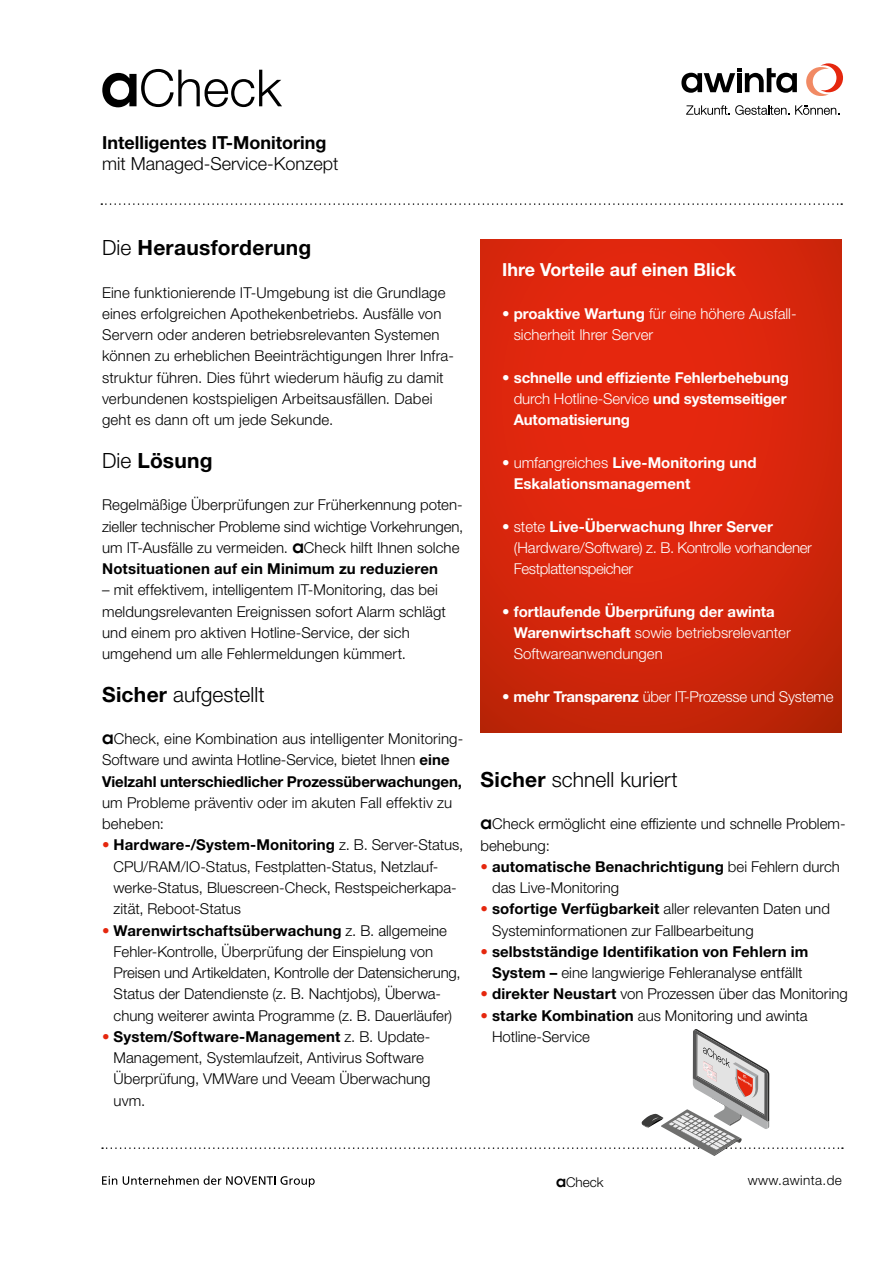
<style>
.page{position:relative;width:893px;height:1263px;background:#fff}
.page>*{position:absolute;margin:0;border:0;box-sizing:border-box;transform-origin:0 0}
.t1{font:300 51.3px "Helvetica Neue LT Std";color:#000}
.t2{font:300 21px "Helvetica Neue LT Std";letter-spacing:.005em;color:#000}
.t3{font:700 21px "Helvetica Neue LT Std";letter-spacing:.01em;color:#000}
.t4{font:700 18px "Helvetica Neue LT Std";color:#000}
.t5{font:300 18px "Helvetica Neue LT Std";color:#000}
.t6{font:700 18px "Helvetica Neue LT Std";color:#fff}
.t7{font:300 15px/21.3px "Helvetica Neue LT Std";letter-spacing:.005em;color:#000}
.t8{font:700 15px/21.3px "Helvetica Neue LT Std";color:#fff}
.t9{font:300 15px/21.3px "Helvetica Neue LT Std";letter-spacing:-.015em;color:#fff}
.t10{font:700 15px/21.3px "Helvetica Neue LT Std";letter-spacing:.01em;color:#000;text-align:center}
.t11{font:300 13.5px "Helvetica Neue LT Std";letter-spacing:.03em;color:#000}
.s1{font-family:"Avant Garde";font-weight:600;font-size:58.5px}
.s2{font-weight:300}
.s3{font-family:"Avant Garde";font-weight:600;font-size:17.25px}
.s4{font-weight:700}
.s5{color:#e5270e}
.s6{font-weight:300;color:#e5270e}
.s7{font-family:"Avant Garde";font-weight:600;font-size:15px}
</style>
<div class="page">
<svg style="left:102px;top:1176px;width:15px;height:9px"></svg>
<svg style="left:123px;top:1176px;width:192px;height:11px"></svg>
<svg style="left:101px;top:203px;width:741px;height:2px"></svg>
<svg style="left:480px;top:239px;width:362px;height:493px;background:#d7260c"></svg>
<svg style="left:102px;top:1029px;width:741px;height:127px"></svg>
<svg style="left:806px;top:63px;width:37px;height:33px"></svg>
<svg style="left:681px;top:68px;width:116px;height:25px"></svg>
<svg style="left:686px;top:105px;width:153px;height:10px"></svg>
<h1 class="t1" style="left:101px;top:57px;width:183px"><span class="s1">a</span>Check</h1>
<p class="t4" style="left:102px;top:131px;width:226px">Intelligentes IT-Monitoring</p>
<p class="t5" style="left:102px;top:153px;width:238px">mit Managed-Service-Konzept</p>
<h2 class="t3" style="left:102px;top:235px;width:211px"><span class="s2">Die</span> Herausforderung</h2>
<p class="t7" style="left:102px;top:281px;width:353px">Eine funktionierende IT-Umgebung ist die Grundlage eines erfolgreichen Apothekenbetriebs. Ausfälle von Servern oder anderen betriebsrelevanten Systemen können zu erheblichen Beeinträchtigungen Ihrer Infra&shy;struktur führen. Dies führt wiederum häufig zu damit verbundenen kostspieligen Arbeitsausfällen. Dabei geht es dann oft um jede Sekunde.</p>
<h2 class="t3" style="left:102px;top:447px;width:112px"><span class="s2">Die</span> Lösung</h2>
<p class="t7" style="left:102px;top:494px;width:363px">Regelmäßige Überprüfungen zur Früherkennung poten&shy;zieller technischer Probleme sind wichtige Vorkehrungen, um IT-Ausfälle zu vermeiden. <span class="s3">a</span>Check hilft Ihnen solche <span class="s4">Notsituationen auf ein Minimum zu reduzieren</span></p>
<p class="t7" style="left:102px;top:579px;width:345px">– mit effektivem, intelligentem IT-Monitoring, das bei meldungsrelevanten Ereignissen sofort Alarm schlägt und einem pro aktiven Hotline-Service, der sich umgehend um alle Fehlermeldungen kümmert.</p>
<h2 class="t2" style="left:102px;top:681px;width:164px"><span class="s4">Sicher</span> aufgestellt</h2>
<p class="t7" style="left:102px;top:728px;width:363px"><span class="s3">a</span>Check, eine Kombination aus intelligenter Monitoring-<br>Software und awinta Hotline-Service, bietet Ihnen <span class="s4">eine<br>Vielzahl unterschiedlicher Prozessüberwachungen,</span></p>
<p class="t7" style="left:102px;top:792px;width:352px">um Probleme präventiv oder im akuten Fall effektiv zu beheben:</p>
<p class="t7" style="left:114px;top:834px;width:351px;text-indent:-12px"><span class="s5">•</span> <span class="s4">Hardware-/System-Monitoring</span> z. B. Server-Status, CPU/RAM/IO-Status, Festplatten-Status, Netzlauf&shy;werke-Status, Bluescreen-Check, Restspeicherkapa&shy;zität, Reboot-Status</p>
<p class="t7" style="left:114px;top:919px;width:349px;text-indent:-12px"><span class="s5">•</span> <span class="s4">Warenwirtschaftsüberwachung</span> z. B. allgemeine Fehler-Kontrolle, Überprüfung der Einspielung von Preisen und Artikeldaten, Kontrolle der Datensicherung, Status der Datendienste (z. B. Nachtjobs), Überwa&shy;chung weiterer awinta Programme (z. B. Dauerläufer)</p>
<p class="t7" style="left:114px;top:1025px;width:318px;text-indent:-12px"><span class="s5">•</span> <span class="s4">System/Software-Management</span> z. B. Update-Management, Systemlaufzeit, Antivirus Software Überprüfung, VMWare und Veeam Überwachung uvm.</p>
<p class="t6" style="left:502px;top:259px;width:235px">Ihre Vorteile auf einen Blick</p>
<p class="t9" style="left:514px;top:303px;width:284px;text-indent:-12px">• <span class="s4">proaktive Wartung</span> für eine höhere Ausfall&shy;sicherheit Ihrer Server</p>
<p class="t8" style="left:514px;top:366px;width:277px;text-indent:-12px"><span class="s2">•</span> schnelle und effiziente Fehlerbehebung <span class="s2">durch Hotline-Service</span> und systemseitiger<br>Automatisierung</p>
<p class="t8" style="left:514px;top:451px;width:244px;text-indent:-12px"><span class="s2">• umfangreiches</span> Live-Monitoring und<br>Eskalationsmanagement</p>
<p class="t9" style="left:514px;top:515px;width:300px;text-indent:-12px">• stete <span class="s4">Live-Überwachung Ihrer Server </span>(Hardware/Software) z. B. Kontrolle vorhandener<br>Festplattenspeicher</p>
<p class="t8" style="left:514px;top:600px;width:278px;text-indent:-12px"><span class="s2">•</span> fortlaufende Überprüfung der awinta<br>Warenwirtschaft <span class="s2">sowie betriebsrelevanter<br>Softwareanwendungen</span></p>
<p class="t9" style="left:502px;top:685px;width:333px">• <span class="s4">mehr Transparenz</span> über IT-Prozesse und Systeme</p>
<h2 class="t2" style="left:480px;top:766px;width:199px"><span class="s4">Sicher</span> schnell kuriert</h2>
<p class="t7" style="left:480px;top:813px;width:367px"><span class="s3">a</span>Check ermöglicht eine effiziente und schnelle Problem&shy;behebung:</p>
<p class="t7" style="left:492px;top:855px;width:349px;text-indent:-12px"><span class="s5">•</span> <span class="s4">automatische Benachrichtigung</span> bei Fehlern durch das Live-Monitoring</p>
<p class="t7" style="left:492px;top:898px;width:339px;text-indent:-12px"><span class="s5">•</span> <span class="s4">sofortige Verfügbarkeit</span> aller relevanten Daten und<br>Systeminformationen zur Fallbearbeitung</p>
<p class="t10" style="left:480px;top:940px;width:329px"><span class="s6">•</span> selbstständige Identifikation von Fehlern im<br>System – <span class="s2">eine langwierige Fehleranalyse entfällt</span></p>
<p class="t7" style="left:480px;top:983px;width:369px"><span class="s5">•</span> <span class="s4">direkter Neustart</span> von Prozessen über das Monitoring</p>
<p class="t7" style="left:492px;top:1004px;width:317px;text-indent:-12px"><span class="s5">•</span> <span class="s4">starke Kombination</span> aus Monitoring und awinta<br>Hotline-Service</p>
<p class="t11" style="left:556px;top:1173px;width:49px"><span class="s7">a</span>Check</p>
<p class="t11" style="left:748px;top:1171px;width:96px">www.awinta.de</p>
</div>
